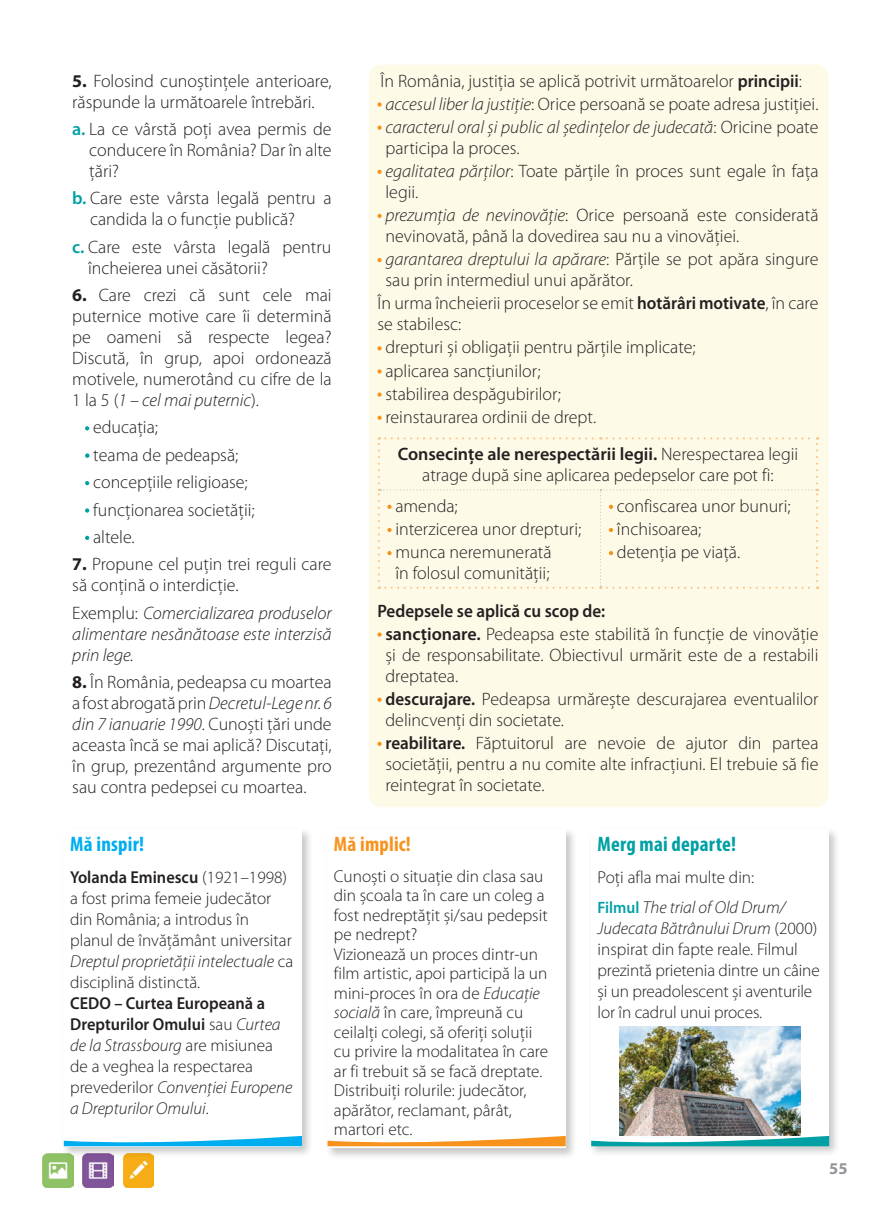
<style>
.page{position:relative;width:893px;height:1212px;background:#fff}
.page>*{position:absolute;margin:0;border:0;box-sizing:border-box;transform-origin:0 0}
.t1{font:700 condensed 21px "Myriad Pro";letter-spacing:.01em;color:#00a0a5}
.t2{font:700 condensed 21px "Myriad Pro";letter-spacing:.01em;color:#00aeef}
.t3{font:700 condensed 21px "Myriad Pro";letter-spacing:.01em;color:#f7931d}
.t4{font:300 18px/21px "Myriad Pro";color:#231f20}
.t5{font:italic 300 18px/21px "Myriad Pro";color:#231f20;text-align:justify}
.t6{font:600 18px "Myriad Pro";color:#231f20;scale:.95 1}
.t7{font:300 17.25px/19.5px "Myriad Pro";color:#231f20}
.t8{font:italic 300 17.25px/21px "Myriad Pro";color:#231f20}
.t9{font:700 16.5px "Myriad Pro";color:#939598}
.s1{font-weight:700}
.s2{font-weight:600;color:#00a0a5}
.s3{font-style:italic}
.s4{font-style:normal}
.s5{font-weight:600}
.s6{font-weight:600;font-style:normal}
.s7{font-weight:600;font-size:16.5px;color:#00a0a5}
</style>
<div class="page">
<svg style="left:85px;top:426px;width:4px;height:4px"></svg>
<svg style="left:85px;top:453px;width:5px;height:5px"></svg>
<svg style="left:85px;top:481px;width:4px;height:4px"></svg>
<svg style="left:85px;top:508px;width:4px;height:5px"></svg>
<svg style="left:85px;top:536px;width:4px;height:4px"></svg>
<div style="left:369px;top:65px;width:459px;height:742px;background:#fefae8;border-radius:13px"></div>
<svg style="left:377px;top:102px;width:5px;height:5px"></svg>
<svg style="left:377px;top:126px;width:5px;height:4px"></svg>
<svg style="left:377px;top:170px;width:5px;height:4px"></svg>
<svg style="left:377px;top:214px;width:5px;height:4px"></svg>
<svg style="left:377px;top:258px;width:5px;height:4px"></svg>
<svg style="left:377px;top:346px;width:5px;height:4px"></svg>
<svg style="left:377px;top:369px;width:5px;height:5px"></svg>
<svg style="left:377px;top:392px;width:5px;height:5px"></svg>
<svg style="left:377px;top:416px;width:5px;height:4px"></svg>
<svg style="left:378px;top:437px;width:223px;height:46px"></svg>
<svg style="left:607px;top:437px;width:211px;height:46px"></svg>
<svg style="left:378px;top:489px;width:440px;height:100px"></svg>
<svg style="left:377px;top:632px;width:5px;height:5px"></svg>
<svg style="left:377px;top:697px;width:5px;height:5px"></svg>
<svg style="left:377px;top:742px;width:5px;height:4px"></svg>
<img style="left:123px;top:1158px;width:31px;height:29px">
<img style="left:43px;top:1153px;width:30px;height:34px">
<img style="left:83px;top:1158px;width:30px;height:29px">
<div style="left:61px;top:827px;width:252px;height:331px;background:#231f20;opacity:.25"></div>
<div style="left:64px;top:829px;width:238px;height:317px;background:#fff"></div>
<div style="left:325px;top:827px;width:252px;height:333px;background:#231f20;opacity:.25"></div>
<div style="left:327px;top:829px;width:239px;height:319px;background:#fff"></div>
<svg style="left:327px;top:1136px;width:239px;height:10px"></svg>
<div style="left:588px;top:827px;width:253px;height:330px;background:#231f20;opacity:.25"></div>
<div style="left:591px;top:829px;width:238px;height:316px;background:#fff"></div>
<svg style="left:591px;top:1136px;width:238px;height:10px"></svg>
<svg style="left:64px;top:1136px;width:238px;height:10px"></svg>
<img style="left:620px;top:1026px;width:181px;height:110px">
<p class="t4" style="left:72px;top:70px;width:261px"><span class="s1">5.</span> Folosind cunoștințele anterioare, răspunde la următoarele întrebări.</p>
<p class="t4" style="left:89px;top:119px;width:244px;text-align:justify;text-indent:-17px"><span class="s2">a.</span> La ce vârstă poți avea permis de conducere în România? Dar în alte țări?</p>
<p class="t4" style="left:90px;top:188px;width:243px;text-indent:-18px"><span class="s2">b.</span> Care este vârsta legală pentru a candida la o funcție publică?</p>
<p class="t4" style="left:88px;top:236px;width:245px;text-indent:-16px"><span class="s2">c.</span> Care este vârsta legală pentru încheierea unei căsătorii?</p>
<p class="t4" style="left:72px;top:285px;width:261px;text-align:justify"><span class="s1">6.</span> Care crezi că sunt cele mai puternice motive care îi determină pe oameni să respecte legea?<br>Discută, în grup, apoi ordonează motivele, numerotând cu cifre de la 1 la 5 (<span class="s3">1</span> – <span class="s3">cel mai puternic</span>).</p>
<p class="t4" style="left:93px;top:417px;width:66px">educația;</p>
<p class="t4" style="left:93px;top:445px;width:146px">teama de pedeapsă;</p>
<p class="t4" style="left:93px;top:472px;width:156px">concepțiile religioase;</p>
<p class="t4" style="left:93px;top:499px;width:163px">funcționarea societății;</p>
<p class="t4" style="left:93px;top:527px;width:43px">altele.</p>
<p class="t4" style="left:72px;top:554px;width:261px"><span class="s1">7.</span> Propune cel puțin trei reguli care să conțină o interdicție.</p>
<p class="t5" style="left:72px;top:603px;width:261px"><span class="s4">Exemplu:</span> Comercializarea produselor alimentare nesănătoase este interzisă prin lege.</p>
<p class="t4" style="left:72px;top:672px;width:261px;text-align:justify"><span class="s1">8.</span> În România, pedeapsa cu moartea a fost abrogată prin <span class="s3">Decretul-Lege nr. 6 din 7 ianuarie 1990</span>. Cunoști țări unde aceasta încă se mai aplică? Discutați, în grup, prezentând argumente pro sau contra pedepsei cu moartea.</p>
<p class="t4" style="left:380px;top:70px;width:423px">În România, justiția se aplică potrivit următoarelor <span class="s5">principii</span>:</p>
<p class="t4" style="left:385px;top:93px;width:434px"><span class="s3">accesul liber la justiție</span>: Orice persoană se poate adresa justiției.</p>
<p class="t5" style="left:385px;top:117px;width:434px">caracterul oral și public al ședințelor de judecată<span class="s4">: Oricine poate participa la proces.</span></p>
<p class="t4" style="left:385px;top:161px;width:434px"><span class="s3">egalitatea părților</span>: Toate părțile în proces sunt egale în fața legii.</p>
<p class="t4" style="left:385px;top:205px;width:434px"><span class="s3">prezumția de nevinovăție</span>: Orice persoană este considerată nevinovată, până la dovedirea sau nu a vinovăției.</p>
<p class="t4" style="left:385px;top:249px;width:434px"><span class="s3">garantarea dreptului la apărare</span>: Părțile se pot apăra singure sau prin intermediul unui apărător.</p>
<p class="t4" style="left:377px;top:293px;width:443px">În urma încheierii proceselor se emit <span class="s5">hotărâri motivate</span>, în care se stabilesc:</p>
<p class="t4" style="left:385px;top:337px;width:312px">drepturi și obligații pentru părțile implicate;</p>
<p class="t4" style="left:385px;top:360px;width:157px">aplicarea sancțiunilor;</p>
<p class="t4" style="left:385px;top:383px;width:177px">stabilirea despăgubirilor;</p>
<p class="t4" style="left:385px;top:407px;width:212px">reinstaurarea ordinii de drept.</p>
<p class="t4" style="left:398px;top:444px;width:402px;text-align:center"><span class="s5">Consecințe ale nerespectării legii.</span> Nerespectarea legii atrage după sine aplicarea pedepselor care pot fi:</p>
<p class="t4" style="left:395px;top:496px;width:64px">amenda;</p>
<p class="t4" style="left:395px;top:519px;width:187px">interzicerea unor drepturi;</p>
<p class="t4" style="left:395px;top:542px;width:158px">munca neremunerată în folosul comunității;</p>
<p class="t4" style="left:617px;top:496px;width:175px">confiscarea unor bunuri;</p>
<p class="t4" style="left:617px;top:519px;width:86px">închisoarea;</p>
<p class="t4" style="left:617px;top:542px;width:125px">detenția pe viață.</p>
<p class="t6" style="left:377px;top:600px;width:241px">Pedepsele se aplică cu scop de:</p>
<p class="t4" style="left:385px;top:623px;width:434px;text-align:justify"><span class="s5">sancționare.</span> Pedeapsa este stabilită în funcție de vinovăție și de responsabilitate. Obiectivul urmărit este de a restabili dreptatea.</p>
<p class="t4" style="left:385px;top:689px;width:434px"><span class="s5">descurajare.</span> Pedeapsa urmărește descurajarea eventualilor delincvenți din societate.</p>
<p class="t4" style="left:385px;top:733px;width:434px;text-align:justify"><span class="s5">reabilitare.</span> Făptuitorul are nevoie de ajutor din partea societății, pentru a nu comite alte infracțiuni. El trebuie să fie reintegrat în societate.</p>
<p class="t2" style="left:70px;top:833px;width:75px">Mă inspir!</p>
<p class="t7" style="left:70px;top:867px;width:225px;line-height:21px"><span class="s5">Yolanda Eminescu</span> (1921–1998) a fost prima femeie judecător din România; a introdus în planul de învățământ universitar<br><span class="s3">Dreptul proprietății intelectuale</span> ca disciplină distinctă.</p>
<p class="t8" style="left:70px;top:993px;width:224px"><span class="s6">CEDO – Curtea Europeană a<br>Drepturilor Omului</span> <span class="s4">sau</span> Curtea de la Strassbourg <span class="s4">are misiunea de a veghea la respectarea prevederilor</span> Convenției Europene a Drepturilor Omului<span class="s4">.</span></p>
<p class="t3" style="left:334px;top:833px;width:79px">Mă implic!</p>
<p class="t7" style="left:334px;top:866px;width:215px">Cunoști o situație din clasa sau din școala ta în care un coleg a fost nedreptățit și/sau pedepsit pe nedrept?</p>
<p class="t7" style="left:334px;top:944px;width:216px">Vizionează un proces dintr-un film artistic, apoi participă la un mini-proces în ora de <span class="s3">Educație socială</span> în care, împreună cu ceilalți colegi, să oferiți soluții cu privire la modalitatea în care ar fi trebuit să se facă dreptate.<br>Distribuiți rolurile: judecător, apărător, reclamant, pârât, martori etc.</p>
<p class="t1" style="left:598px;top:833px;width:140px">Merg mai departe!</p>
<p class="t7" style="left:598px;top:868px;width:158px">Poți afla mai multe din:</p>
<p class="t7" style="left:598px;top:897px;width:224px;line-height:21px"><span class="s7">Filmul</span> <span class="s3">The trial of Old Drum/<br>Judecata Bătrânului Drum</span> (2000) inspirat din fapte reale. Filmul prezintă prietenia dintre un câine și un preadolescent și aventurile lor în cadrul unui proces.</p>
<p class="t9" style="left:829px;top:1159px;width:20px">55</p>
</div>
